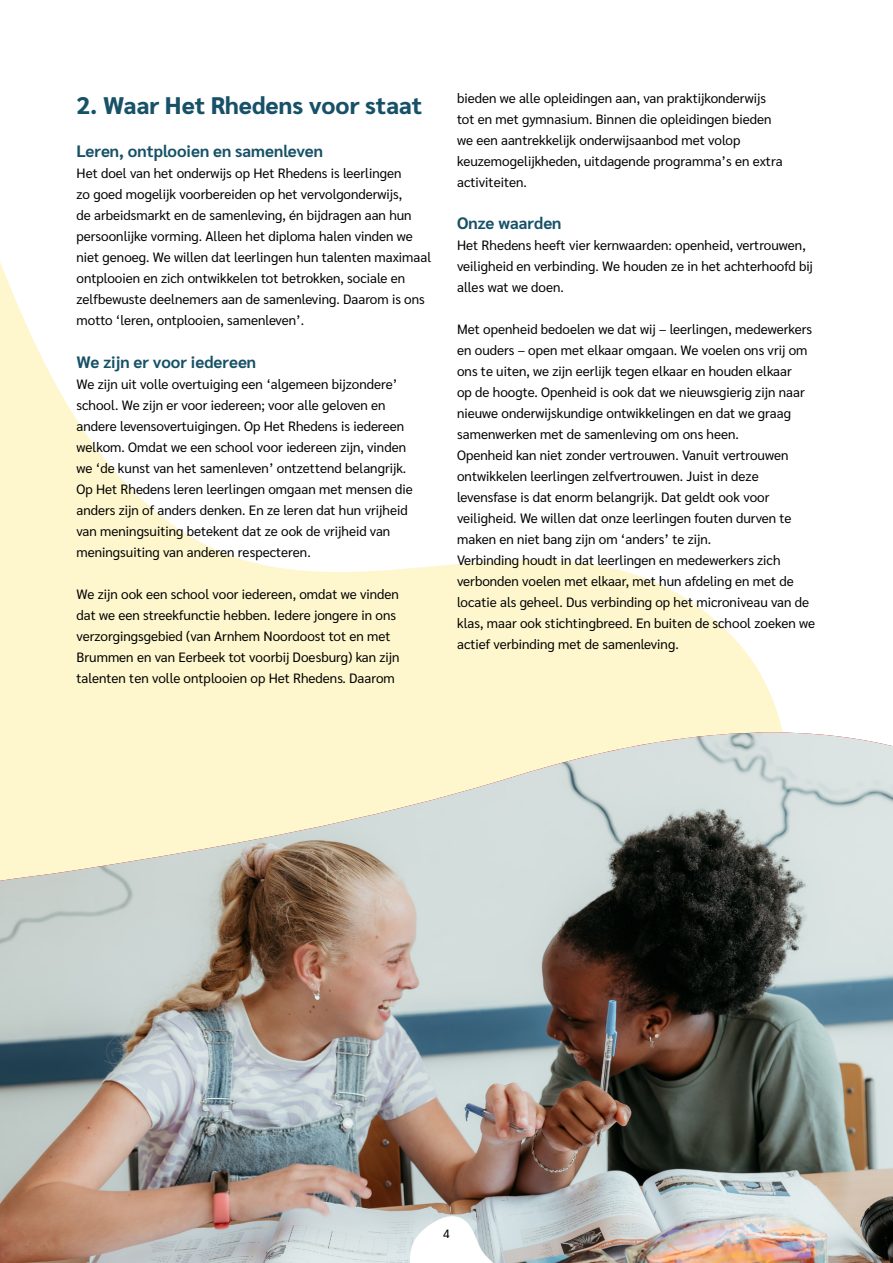
<style>
.page{position:relative;width:893px;height:1263px;background:#fff}
.page>*{position:absolute;margin:0;border:0;box-sizing:border-box;transform-origin:0 0}
.t1{font:800 24px "Sarabun";color:#175167}
.t2{font:700 16.5px "Sarabun";color:#175167}
.t3{font:13.5px/21px "Sarabun";color:#000}
.t4{font:12px "Sarabun";color:#000}
</style>
<div class="page">
<svg style="left:0;top:262px;width:776px;height:446px"></svg>
<img style="left:0;top:708px;width:893px;height:555px">
<img style="left:0;top:732px;width:893px;height:149px">
<svg style="left:401px;top:1215px;width:128px;height:48px"></svg>
<p class="t1" style="left:77px;top:92px;width:347px">2. Waar Het Rhedens voor staat</p>
<p class="t2" style="left:77px;top:142px;width:248px">Leren, ontplooien en samenleven</p>
<p class="t3" style="left:77px;top:163px;width:356px">Het doel van het onderwijs op Het Rhedens is leerlingen<br>zo goed mogelijk voorbereiden op het vervolgonderwijs,<br>de arbeidsmarkt en de samenleving, én bijdragen aan hun persoonlijke vorming. Alleen het diploma halen vinden we niet genoeg. We willen dat leerlingen hun talenten maximaal ontplooien en zich ontwikkelen tot betrokken, sociale en zelfbewuste deelnemers aan de samenleving. Daarom is ons motto ‘leren, ontplooien, samenleven’.</p>
<p class="t2" style="left:77px;top:353px;width:181px">We zijn er voor iedereen</p>
<p class="t3" style="left:77px;top:374px;width:338px">We zijn uit volle overtuiging een ‘algemeen bijzondere’ school. We zijn er voor iedereen; voor alle geloven en andere levensovertuigingen. Op Het Rhedens is iedereen welkom. Omdat we een school voor iedereen zijn, vinden we ‘de kunst van het samenleven’ ontzettend belangrijk.<br>Op Het Rhedens leren leerlingen omgaan met mensen die anders zijn of anders denken. En ze leren dat hun vrijheid van meningsuiting betekent dat ze ook de vrijheid van meningsuiting van anderen respecteren.</p>
<p class="t3" style="left:77px;top:584px;width:325px">We zijn ook een school voor iedereen, omdat we vinden dat we een streekfunctie hebben. Iedere jongere in ons verzorgingsgebied (van Arnhem Noordoost tot en met Brummen en van Eerbeek tot voorbij Doesburg) kan zijn talenten ten volle ontplooien op Het Rhedens. Daarom</p>
<p class="t3" style="left:457px;top:87px;width:327px">bieden we alle opleidingen aan, van praktijkonderwijs tot en met gymnasium. Binnen die opleidingen bieden we een aantrekkelijk onderwijsaanbod met volop keuzemogelijkheden, uitdagende programma’s en extra activiteiten.</p>
<p class="t2" style="left:457px;top:214px;width:106px">Onze waarden</p>
<p class="t3" style="left:457px;top:235px;width:357px">Het Rhedens heeft vier kernwaarden: openheid, vertrouwen, veiligheid en verbinding. We houden ze in het achterhoofd bij alles wat we doen.</p>
<p class="t3" style="left:457px;top:319px;width:356px">Met openheid bedoelen we dat wij – leerlingen, medewerkers en ouders – open met elkaar omgaan. We voelen ons vrij om ons te uiten, we zijn eerlijk tegen elkaar en houden elkaar<br>op de hoogte. Openheid is ook dat we nieuwsgierig zijn naar nieuwe onderwijskundige ontwikkelingen en dat we graag samenwerken met de samenleving om ons heen.</p>
<p class="t3" style="left:457px;top:445px;width:336px">Openheid kan niet zonder vertrouwen. Vanuit vertrouwen ontwikkelen leerlingen zelfvertrouwen. Juist in deze levensfase is dat enorm belangrijk. Dat geldt ook voor veiligheid. We willen dat onze leerlingen fouten durven te maken en niet bang zijn om ‘anders’ te zijn.</p>
<p class="t3" style="left:457px;top:550px;width:359px">Verbinding houdt in dat leerlingen en medewerkers zich verbonden voelen met elkaar, met hun afdeling en met de locatie als geheel. Dus verbinding op het microniveau van de klas, maar ook stichtingbreed. En buiten de school zoeken we actief verbinding met de samenleving.</p>
<p class="t4" style="left:443px;top:1226px;width:8px">4</p>
</div>
